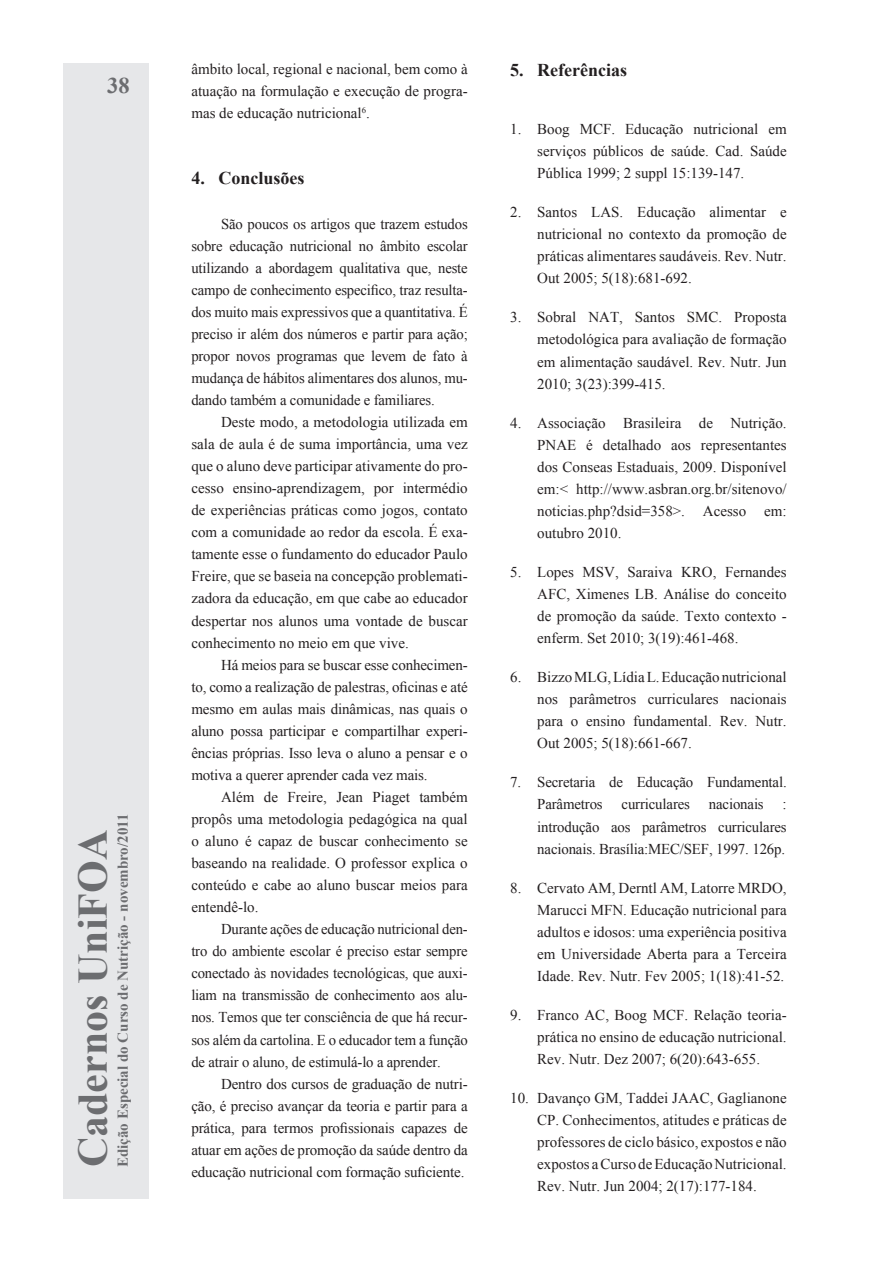
<style>
.page{position:relative;width:893px;height:1263px;background:#fff}
.page>*{position:absolute;margin:0;border:0;box-sizing:border-box;transform-origin:0 0}
.t1{font:700 42px "Times New Roman";color:#6c6d70}
.t2{font:700 22.5px "Times New Roman";color:#6c6d70}
.t3{font:700 18px "Times New Roman";color:#231f20}
.t4{font:15px/22px "Times New Roman";color:#231f20;text-align:justify}
.t5{font:700 15px "Times New Roman";color:#6c6d70}
</style>
<div class="page">
<div style="left:64px;top:64px;width:85px;height:1135px;background:#e6e7e9"></div>
<h2 class="t2" style="left:107px;top:70px;width:24px">38</h2>
<h1 class="t1" style="left:64px;top:1167px;width:339px;rotate:-90deg">Cadernos UniFOA</h1>
<p class="t5" style="left:113px;top:1167px;width:355px;rotate:-90deg">Edição Especial do Curso de Nutrição - novembro/2011</p>
<p class="t4" style="left:191px;top:58px;width:278px">âmbito local, regional e nacional, bem como à atuação na formulação e execução de progra&shy;mas de educação nutricional<sup>6</sup>.</p>
<p class="t3" style="left:191px;top:166px;width:115px">4. Conclusões</p>
<p class="t4" style="left:191px;top:212px;width:278px;text-indent:30px">São poucos os artigos que trazem estudos sobre educação nutricional no âmbito escolar utilizando a abordagem qualitativa que, neste campo de conhecimento especifico, traz resulta&shy;dos muito mais expressivos que a quantitativa. É preciso ir além dos números e partir para ação; propor novos programas que levem de fato à mudança de hábitos alimentares dos alunos, mu&shy;dando também a comunidade e familiares.</p>
<p class="t4" style="left:191px;top:411px;width:278px;text-indent:30px">Deste modo, a metodologia utilizada em sala de aula é de suma importância, uma vez que o aluno deve participar ativamente do pro&shy;cesso ensino-aprendizagem, por intermédio de experiências práticas como jogos, contato com a comunidade ao redor da escola. É exa&shy;tamente esse o fundamento do educador Paulo Freire, que se baseia na concepção problemati&shy;zadora da educação, em que cabe ao educador despertar nos alunos uma vontade de buscar conhecimento no meio em que vive.</p>
<p class="t4" style="left:191px;top:653px;width:278px;text-indent:30px">Há meios para se buscar esse conhecimen&shy;to, como a realização de palestras, oficinas e até mesmo em aulas mais dinâmicas, nas quais o aluno possa participar e compartilhar experi&shy;ências próprias. Isso leva o aluno a pensar e o motiva a querer aprender cada vez mais.</p>
<p class="t4" style="left:191px;top:786px;width:278px;text-indent:30px">Além de Freire, Jean Piaget também propôs uma metodologia pedagógica na qual o aluno é capaz de buscar conhecimento se baseando na realidade. O professor explica o conteúdo e cabe ao aluno buscar meios para entendê-lo.</p>
<p class="t4" style="left:191px;top:918px;width:278px;text-indent:30px">Durante ações de educação nutricional den&shy;tro do ambiente escolar é preciso estar sempre conectado às novidades tecnológicas, que auxi&shy;liam na transmissão de conhecimento aos alu&shy;nos. Temos que ter consciência de que há recur&shy;sos além da cartolina. E o educador tem a função de atrair o aluno, de estimulá-lo a aprender.</p>
<p class="t4" style="left:191px;top:1072px;width:278px;text-indent:30px">Dentro dos cursos de graduação de nutri&shy;ção, é preciso avançar da teoria e partir para a prática, para termos profissionais capazes de atuar em ações de promoção da saúde dentro da educação nutricional com formação suficiente.</p>
<p class="t3" style="left:510px;top:58px;width:118px">5. Referências</p>
<p class="t4" style="left:537px;top:118px;width:251px;text-indent:-27px">1. Boog MCF. Educação nutricional em serviços públicos de saúde. Cad. Saúde Pública 1999; 2 suppl 15:139-147.</p>
<p class="t4" style="left:537px;top:201px;width:251px;text-indent:-27px">2. Santos LAS. Educação alimentar e nutricional no contexto da promoção de práticas alimentares saudáveis. Rev. Nutr.<br>Out 2005; 5(18):681-692.</p>
<p class="t4" style="left:537px;top:306px;width:251px;text-indent:-27px">3. Sobral NAT, Santos SMC. Proposta metodológica para avaliação de formação em alimentação saudável. Rev. Nutr. Jun 2010; 3(23):399-415.</p>
<p class="t4" style="left:537px;top:411px;width:251px;text-indent:-27px">4. Associação Brasileira de Nutrição.<br>PNAE é detalhado aos representantes dos Conseas Estaduais, 2009. Disponível em:&lt; http://www.asbran.org.br/sitenovo/ noticias.php?dsid=358&gt;. Acesso em: outubro 2010.</p>
<p class="t4" style="left:537px;top:561px;width:251px;text-indent:-27px">5. Lopes MSV, Saraiva KRO, Fernandes AFC, Ximenes LB. Análise do conceito de promoção da saúde. Texto contexto - enferm. Set 2010; 3(19):461-468.</p>
<p class="t4" style="left:537px;top:666px;width:251px;text-indent:-27px">6. Bizzo MLG, Lídia L. Educação nutricional nos parâmetros curriculares nacionais para o ensino fundamental. Rev. Nutr.<br>Out 2005; 5(18):661-667.</p>
<p class="t4" style="left:537px;top:771px;width:251px;text-indent:-27px">7. Secretaria de Educação Fundamental.<br>Parâmetros</p>
<p class="t4" style="left:622px;top:793px;width:70px">curriculares</p>
<p class="t4" style="left:709px;top:793px;width:56px">nacionais</p>
<p class="t4" style="left:537px;top:793px;width:251px;text-indent:245px">: introdução aos parâmetros curriculares nacionais. Brasília:MEC/SEF, 1997. 126p.</p>
<p class="t4" style="left:537px;top:876px;width:251px;text-indent:-27px">8. Cervato AM, Derntl AM, Latorre MRDO, Marucci MFN. Educação nutricional para adultos e idosos: uma experiência positiva em Universidade Aberta para a Terceira Idade. Rev. Nutr. Fev 2005; 1(18):41-52.</p>
<p class="t4" style="left:537px;top:1004px;width:251px;text-indent:-27px">9. Franco AC, Boog MCF. Relação teoria&shy;prática no ensino de educação nutricional.<br>Rev. Nutr. Dez 2007; 6(20):643-655.</p>
<p class="t4" style="left:537px;top:1087px;width:251px;text-indent:-27px">10. Davanço GM, Taddei JAAC, Gaglianone CP. Conhecimentos, atitudes e práticas de professores de ciclo básico, expostos e não expostos a Curso de Educação Nutricional.<br>Rev. Nutr. Jun 2004; 2(17):177-184.</p>
</div>
